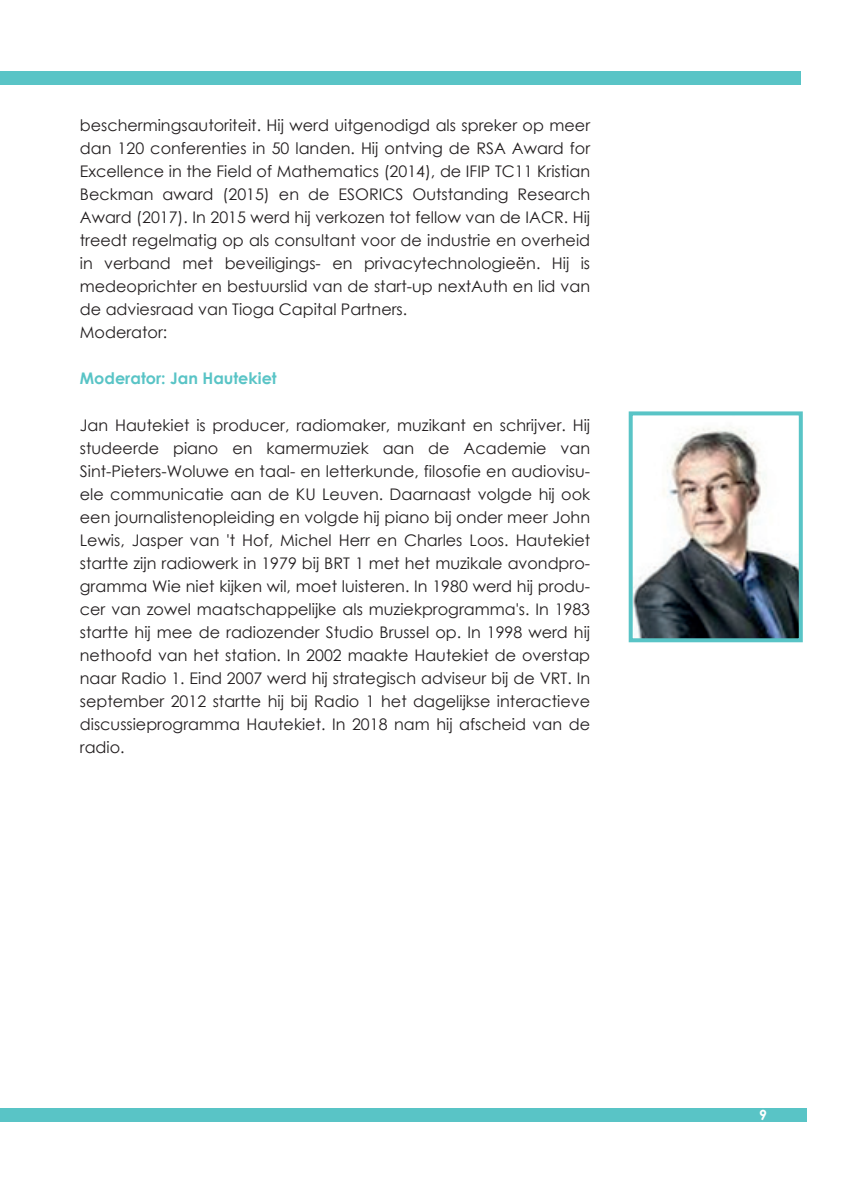
<style>
.page{position:relative;width:842px;height:1191px;background:#fff}
.page>*{position:absolute;margin:0;border:0;box-sizing:border-box;transform-origin:0 0}
.t1{font:16px/23px "Century Gothic";color:#231f20}
.t2{font:700 16px "Century Gothic";color:#59c4c6}
.t3{font:700 14px "Century Gothic";color:#fff}
</style>
<div class="page">
<div style="left:0;top:1108px;width:807px;height:13px;background:#59c4c6"></div>
<div style="left:0;top:71px;width:801px;height:13px;background:#59c4c6"></div>
<img style="left:634px;top:426px;width:164px;height:211px">
<div style="left:629px;top:411px;width:174px;height:231px;border:4px solid #59c4c6"></div>
<p class="t1" style="left:80px;top:114px;width:512px">beschermingsautoriteit. Hij werd uitgenodigd als spreker op meer dan 120 conferenties in 50 landen. Hij ontving de RSA Award for Excellence in the Field of Mathematics (2014), de IFIP TC11 Kristian Beckman award (2015) en de ESORICS Outstanding Research Award (2017). In 2015 werd hij verkozen tot fellow van de IACR. Hij treedt regelmatig op als consultant voor de industrie en overheid in verband met beveiligings- en privacytechnologieën. Hij is medeoprichter en bestuurslid van de start-up nextAuth en lid van de adviesraad van Tioga Capital Partners.<br>Moderator:</p>
<p class="t2" style="left:80px;top:366px;width:198px">Moderator: Jan Hautekiet</p>
<p class="t1" style="left:80px;top:413px;width:512px;text-align:justify">Jan Hautekiet is producer, radiomaker, muzikant en schrijver. Hij studeerde piano en kamermuziek aan de Academie van Sint-Pieters-Woluwe en taal- en letterkunde, filosofie en audiovisu&shy;ele communicatie aan de KU Leuven. Daarnaast volgde hij ook een journalistenopleiding en volgde hij piano bij onder meer John Lewis, Jasper van 't Hof, Michel Herr en Charles Loos. Hautekiet startte zijn radiowerk in 1979 bij BRT 1 met het muzikale avondpro&shy;gramma Wie niet kijken wil, moet luisteren. In 1980 werd hij produ&shy;cer van zowel maatschappelijke als muziekprogramma's. In 1983 startte hij mee de radiozender Studio Brussel op. In 1998 werd hij nethoofd van het station. In 2002 maakte Hautekiet de overstap naar Radio 1. Eind 2007 werd hij strategisch adviseur bij de VRT. In september 2012 startte hij bij Radio 1 het dagelijkse interactieve discussieprogramma Hautekiet. In 2018 nam hij afscheid van de radio.</p>
<p class="t3" style="left:759px;top:1104px;width:9px">9</p>
</div>
